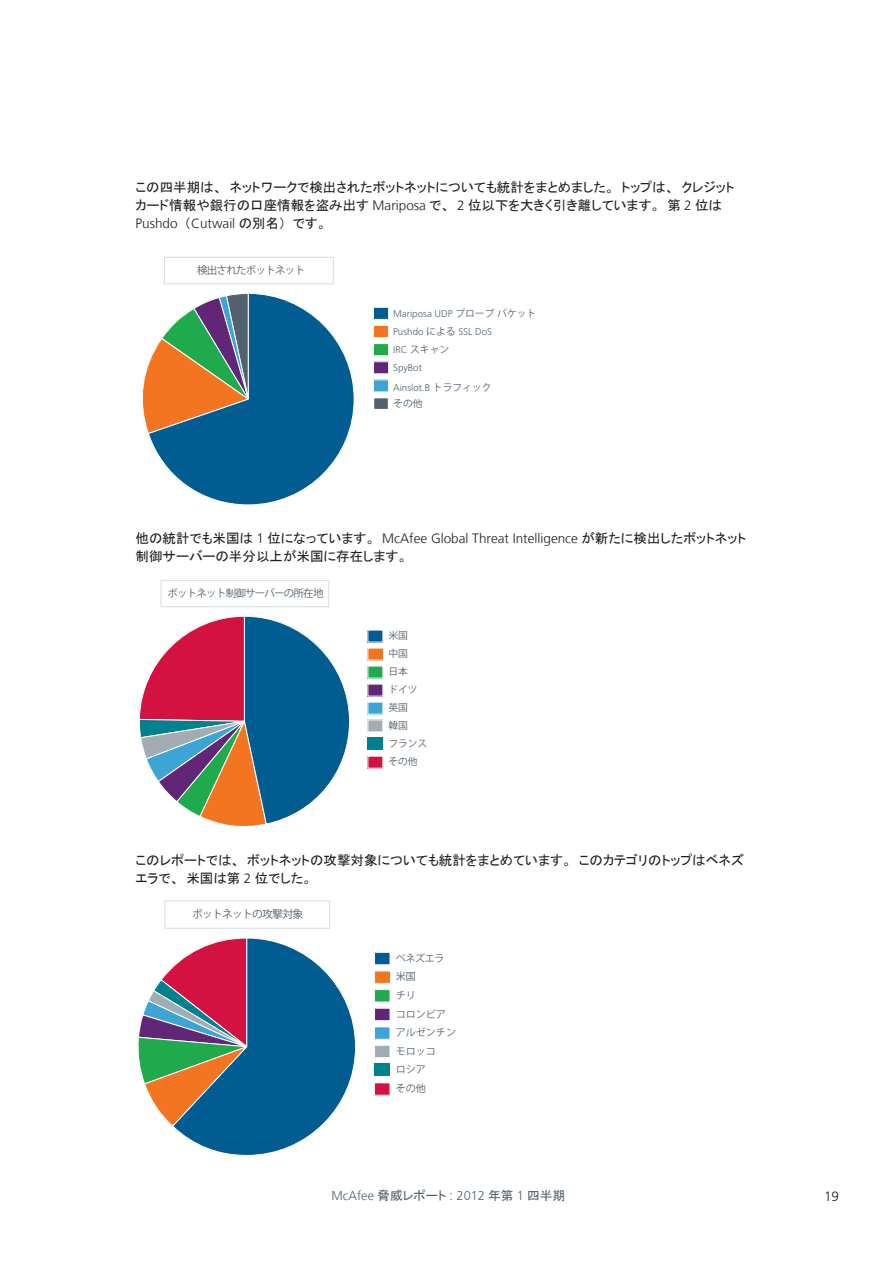
<style>
.page{position:relative;width:893px;height:1263px;background:#fff}
.page>*{position:absolute;margin:0;border:0;box-sizing:border-box;transform-origin:0 0}
.t1{font:13.5px/18px "MS P Gothic";color:#231f20}
.t2{font:300 13.5px "Frutiger LT";color:#231f20}
.t3{font:300 12.75px "Frutiger LT";color:#53616f}
.t4{font:10.8px "Koz Go Pro Regular 90 msp RKSJ H";letter-spacing:-.075em;color:#53616f}
.t5{font:10.5px "Koz Go Pro Regular 90 msp RKSJ H";letter-spacing:-.075em;color:#53616f}
.t6{font:10.05px/18.6px "Koz Go Pro Regular 90 msp RKSJ H";color:#53616f}
.t7{font:300 9.75px/18.1px "Frutiger";color:#53616f}
.t8{font:9.75px/18px "Koz Go Pro Regular 90 msp RKSJ H";color:#53616f}
.s1{font-family:"Frutiger LT";font-weight:300}
.s2{font-family:"MS P Gothic";font-weight:400}
.s3{font-family:"Koz Go Pro Regular 90 msp RKSJ H";font-weight:400}
.s4{font-family:"Frutiger";font-weight:300}
</style>
<div class="page">
<div style="left:373px;top:398px;width:16px;height:12px;background:#53616f"></div>
<div style="left:373px;top:397px;width:16px;height:13px;border:2px solid #fff"></div>
<svg style="left:142px;top:293px;width:213px;height:212px"></svg>
<div style="left:373px;top:380px;width:16px;height:12px;background:#3ca5d5"></div>
<div style="left:373px;top:379px;width:16px;height:13px;border:1px solid #fff"></div>
<div style="left:373px;top:362px;width:16px;height:12px;background:#612678"></div>
<div style="left:373px;top:361px;width:16px;height:13px;border:1px solid #fff"></div>
<div style="left:373px;top:344px;width:16px;height:12px;background:#1faa4d"></div>
<div style="left:373px;top:343px;width:16px;height:13px;border:1px solid #fff"></div>
<div style="left:373px;top:325px;width:16px;height:13px;background:#f47521"></div>
<div style="left:373px;top:325px;width:16px;height:13px;border:1px solid #fff"></div>
<div style="left:373px;top:307px;width:16px;height:12px;background:#005c91"></div>
<div style="left:373px;top:307px;width:16px;height:13px;border:1px solid #fff"></div>
<div style="left:164px;top:257px;width:169px;height:27px;border:1px solid #d8dcdd"></div>
<div style="left:368px;top:756px;width:15px;height:12px;background:#d31242"></div>
<div style="left:368px;top:738px;width:15px;height:12px;background:#00818e"></div>
<svg style="left:139px;top:616px;width:211px;height:211px"></svg>
<div style="left:368px;top:720px;width:15px;height:12px;background:#a2acb4"></div>
<div style="left:367px;top:720px;width:16px;height:12px;border:1px solid #fff"></div>
<div style="left:368px;top:702px;width:15px;height:12px;background:#3ca5d5"></div>
<div style="left:368px;top:684px;width:15px;height:12px;background:#612678"></div>
<div style="left:368px;top:666px;width:15px;height:12px;background:#1faa4d"></div>
<div style="left:368px;top:648px;width:15px;height:12px;background:#f47521"></div>
<div style="left:368px;top:630px;width:15px;height:12px;background:#005c91"></div>
<div style="left:161px;top:580px;width:168px;height:27px;border:1px solid #d8dcdd"></div>
<div style="left:374px;top:1083px;width:16px;height:12px;background:#d31242"></div>
<div style="left:374px;top:1082px;width:16px;height:14px;border:1px solid #fff"></div>
<div style="left:374px;top:1064px;width:16px;height:12px;background:#00818e"></div>
<svg style="left:138px;top:938px;width:218px;height:218px"></svg>
<div style="left:374px;top:1045px;width:16px;height:13px;background:#a2acb4"></div>
<div style="left:374px;top:1045px;width:16px;height:13px;border:1px solid #fff"></div>
<div style="left:374px;top:1027px;width:16px;height:12px;background:#3ca5d5"></div>
<div style="left:374px;top:1026px;width:16px;height:14px;border:1px solid #fff"></div>
<div style="left:374px;top:1008px;width:16px;height:13px;background:#612678"></div>
<div style="left:374px;top:1008px;width:16px;height:13px;border:1px solid #fff"></div>
<div style="left:374px;top:990px;width:16px;height:12px;background:#1faa4d"></div>
<div style="left:374px;top:989px;width:16px;height:13px;border:1px solid #fff"></div>
<div style="left:374px;top:971px;width:16px;height:12px;background:#f47521"></div>
<div style="left:374px;top:971px;width:16px;height:13px;border:1px solid #fff"></div>
<div style="left:374px;top:952px;width:16px;height:13px;background:#005c91"></div>
<div style="left:374px;top:952px;width:16px;height:13px;border:1px solid #fff"></div>
<div style="left:165px;top:901px;width:165px;height:27px;border:1px solid #d8dcdd"></div>
<p class="t1" style="left:136px;top:178px;width:600px">この四半期は、ネットワークで検出されたボットネットについても統計をまとめました。トップは、クレジットカード情報や銀行の口座情報を盗み出す <span class="s1">Mariposa</span> で、 <span class="s1">2</span> 位以下を大きく引き離しています。第 <span class="s1">2</span> 位は</p>
<p class="t2" style="left:136px;top:215px;width:193px">Pushdo <span class="s2">（</span>Cutwail <span class="s2">の別名）です。</span></p>
<p class="t5" style="left:197px;top:266px;width:110px">検出されたボットネット</p>
<p class="t7" style="left:393px;top:305px;width:145px">Mariposa UDP <span class="s3">プローブパケット<br></span>Pushdo <span class="s3">による</span> SSL DoS</p>
<p class="t8" style="left:393px;top:342px;width:58px"><span class="s4">IRC</span> スキャン</p>
<p class="t7" style="left:393px;top:359px;width:30px">SpyBot</p>
<p class="t8" style="left:393px;top:396px;width:31px">その他</p>
<p class="t7" style="left:393px;top:379px;width:100px">Ainslot.B <span class="s3">トラフィック</span></p>
<p class="t1" style="left:136px;top:529px;width:612px">他の統計でも米国は <span class="s1">1</span> 位になっています。 <span class="s1">McAfee Global Threat Intelligence</span> が新たに検出したボットネット制御サーバーの半分以上が米国に存在します。</p>
<p class="t5" style="left:167px;top:589px;width:157px">ボットネット制御サーバーの所在地</p>
<p class="t8" style="left:388px;top:628px;width:40px">米国<br>中国<br>日本<br>ドイツ英国<br>韓国<br>フランスその他</p>
<p class="t1" style="left:136px;top:851px;width:610px">このレポートでは、ボットネットの攻撃対象についても統計をまとめています。このカテゴリのトップはベネズエラで、米国は第 <span class="s1">2</span> 位でした。</p>
<p class="t4" style="left:192px;top:910px;width:113px">ボットネットの攻撃対象</p>
<p class="t6" style="left:396px;top:950px;width:62px">ベネズエラ米国<br>チリ<br>コロンビアアルゼンチンモロッコ<br>ロシア<br>その他</p>
<p class="t3" style="left:332px;top:1189px;width:235px">McAfee <span class="s2">脅威レポート</span> : 2012 <span class="s2">年第</span> 1 <span class="s2">四半期</span></p>
<p class="t2" style="left:824px;top:1189px;width:17px">19</p>
</div>
